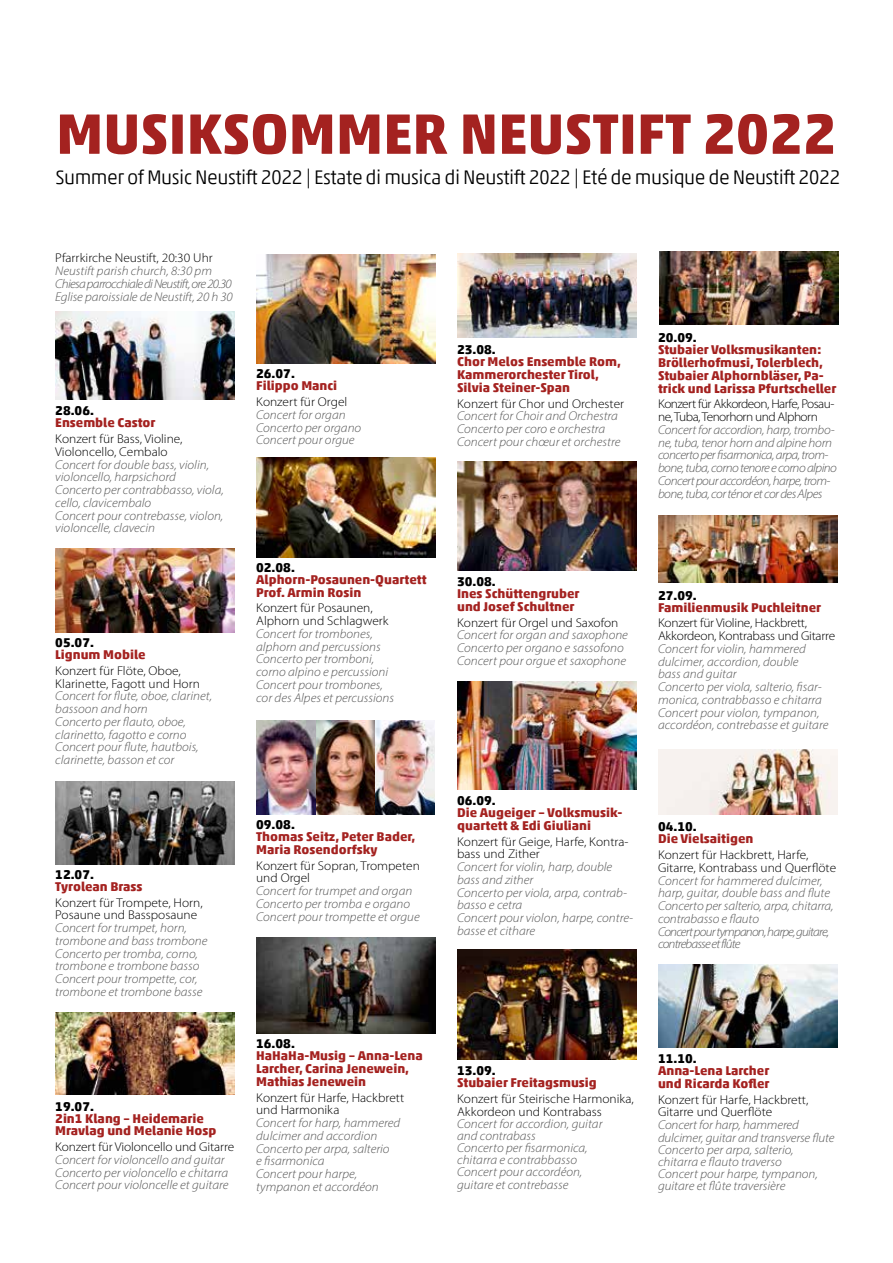
<style>
.page{position:relative;width:893px;height:1263px;background:#fff}
.page>*{position:absolute;margin:0;border:0;box-sizing:border-box;transform-origin:0 0}
.t1{font:700 57.75px "Akko Pro";color:#a42220}
.t2{font:300 19.65px "Akko Pro";letter-spacing:-.025em;color:#000}
.t3{font:italic 300 12.75px/12.8px "Myriad Pro";color:#565656;scale:1.05 1}
.t4{font:700 12.75px/12.8px "Akko Pro";color:#a42220;scale:1.05 1}
.t5{font:300 12.75px/12.8px "Myriad Pro";color:#000;scale:1.05 1}
.t6{font:italic 300 12.75px/12.8px "Myriad Pro";letter-spacing:-.04em;color:#565656;scale:1.05 1}
.t7{font:700 12.75px "Akko Pro";color:#000;scale:1.05 1}
.t8{font:300 12.75px/12.8px "Myriad Pro";letter-spacing:-.04em;color:#000;scale:1.05 1}
.t9{font:300 12.75px/12.8px "Myriad Pro";letter-spacing:-.02em;color:#000;scale:1.05 1}
</style>
<div class="page">
<img style="left:55px;top:311px;width:180px;height:88px">
<img style="left:55px;top:548px;width:180px;height:84px">
<img style="left:55px;top:781px;width:180px;height:83px">
<img style="left:56px;top:1013px;width:179px;height:82px">
<img style="left:256px;top:254px;width:180px;height:109px">
<img style="left:256px;top:457px;width:180px;height:100px">
<img style="left:256px;top:720px;width:179px;height:94px">
<img style="left:256px;top:937px;width:180px;height:96px">
<img style="left:457px;top:253px;width:180px;height:84px">
<img style="left:457px;top:462px;width:180px;height:108px">
<img style="left:457px;top:682px;width:180px;height:107px">
<img style="left:457px;top:950px;width:180px;height:109px">
<img style="left:659px;top:252px;width:180px;height:73px">
<img style="left:658px;top:515px;width:180px;height:67px">
<img style="left:658px;top:749px;width:180px;height:65px">
<img style="left:658px;top:964px;width:180px;height:83px">
<h1 class="t1" style="left:56px;top:98px;width:781px">MUSIKSOMMER NEUSTIFT 2022</h1>
<h2 class="t2" style="left:56px;top:166px;width:786px">Summer of Music Neustift 2022 | Estate di musica di Neustift 2022 | Eté de musique de Neustift 2022</h2>
<p class="t5" style="left:55px;top:252px;width:152px">Pfarrkirche Neustift, 20:30 Uhr</p>
<p class="t3" style="left:55px;top:264px;width:170px">Neustift parish church, 8:30 pm<br>Chiesa parrocchiale di Neustift, ore 20.30<br>Eglise paroissiale de Neustift, 20 h 30</p>
<p class="t7" style="left:55px;top:403px;width:38px">28.06.</p>
<p class="t4" style="left:55px;top:416px;width:97px">Ensemble Castor</p>
<p class="t5" style="left:55px;top:433px;width:123px">Konzert für Bass, Violine,<br>Violoncello, Cembalo</p>
<p class="t3" style="left:55px;top:458px;width:162px">Concert for double bass, violin, violoncello, harpsichord<br>Concerto per contrabbasso, viola, cello, clavicembalo<br>Concert pour contrebasse, violon, violoncelle, clavecin</p>
<p class="t7" style="left:55px;top:635px;width:38px">05.07.</p>
<p class="t4" style="left:55px;top:648px;width:88px">Lignum Mobile</p>
<p class="t5" style="left:55px;top:664px;width:139px">Konzert für Flöte, Oboe,<br>Klarinette, Fagott und Horn</p>
<p class="t3" style="left:55px;top:690px;width:151px">Concert for flute, oboe, clarinet, bassoon and horn<br>Concerto per flauto, oboe, clarinetto, fagotto e corno<br>Concert pour flute, hautbois, clarinette, basson et cor</p>
<p class="t7" style="left:55px;top:867px;width:38px">12.07.</p>
<p class="t4" style="left:55px;top:880px;width:85px">Tyrolean Brass</p>
<p class="t5" style="left:55px;top:896px;width:142px">Konzert für Trompete, Horn,<br>Posaune und Bassposaune</p>
<p class="t3" style="left:55px;top:921px;width:147px">Concert for trumpet, horn, trombone and bass trombone<br>Concerto per tromba, corno, trombone e trombone basso<br>Concert pour trompette, cor, trombone et trombone basse</p>
<p class="t7" style="left:55px;top:1098px;width:38px">19.07.</p>
<p class="t4" style="left:55px;top:1112px;width:155px">2in1 Klang – Heidemarie<br>Mravlag und Melanie Hosp</p>
<p class="t5" style="left:55px;top:1141px;width:172px">Konzert für Violoncello und Gitarre</p>
<p class="t3" style="left:55px;top:1153px;width:166px">Concert for violoncello and guitar<br>Concerto per violoncello e chitarra<br>Concert pour violoncelle et guitare</p>
<p class="t7" style="left:256px;top:366px;width:38px">26.07.</p>
<p class="t4" style="left:256px;top:379px;width:79px">Filippo Manci</p>
<p class="t5" style="left:256px;top:396px;width:88px">Konzert für Orgel</p>
<p class="t3" style="left:256px;top:408px;width:102px">Concert for organ<br>Concerto per organo<br>Concert pour orgue</p>
<p class="t7" style="left:256px;top:560px;width:38px">02.08.</p>
<p class="t4" style="left:256px;top:573px;width:164px">Alphorn-Posaunen-Quartett<br>Prof. Armin Rosin</p>
<p class="t5" style="left:256px;top:602px;width:128px">Konzert für Posaunen,<br>Alphorn und Schlagwerk</p>
<p class="t3" style="left:256px;top:627px;width:133px">Concert for trombones, alphorn and percussions<br>Concerto per tromboni, corno alpino e percussioni<br>Concert pour trombones, cor des Alpes et percussions</p>
<p class="t7" style="left:256px;top:817px;width:38px">09.08.</p>
<p class="t4" style="left:256px;top:830px;width:153px">Thomas Seitz, Peter Bader,<br>Maria Rosendorfsky</p>
<p class="t5" style="left:256px;top:859px;width:157px">Konzert für Sopran, Trompeten und Orgel</p>
<p class="t3" style="left:256px;top:884px;width:157px">Concert for trumpet and organ<br>Concerto per tromba e organo<br>Concert pour trompette et orgue</p>
<p class="t7" style="left:256px;top:1036px;width:38px">16.08.</p>
<p class="t4" style="left:256px;top:1049px;width:160px">HaHaHa-Musig – Anna-Lena<br>Larcher, Carina Jenewein,<br>Mathias Jenewein</p>
<p class="t5" style="left:256px;top:1091px;width:142px">Konzert für Harfe, Hackbrett und Harmonika</p>
<p class="t3" style="left:256px;top:1116px;width:139px">Concert for harp, hammered dulcimer and accordion<br>Concerto per arpa, salterio<br>e fisarmonica<br>Concert pour harpe, tympanon et accordéon</p>
<p class="t7" style="left:457px;top:342px;width:38px">23.08.</p>
<p class="t4" style="left:457px;top:355px;width:158px">Chor Melos Ensemble Rom,<br>Kammerorchester Tirol,<br>Silvia Steiner-Span</p>
<p class="t5" style="left:457px;top:397px;width:161px">Konzert für Chor und Orchester</p>
<p class="t3" style="left:457px;top:409px;width:157px">Concert for Choir and Orchestra<br>Concerto per coro e orchestra<br>Concert pour chœur et orchestre</p>
<p class="t7" style="left:658px;top:330px;width:38px">20.09.</p>
<p class="t4" style="left:658px;top:343px;width:171px">Stubaier Volksmusikanten:<br>Bröllerhofmusi, Tolerblech,<br>Stubaier Alphornbläser, Pa&shy;trick und Larissa Pfurtscheller</p>
<p class="t8" style="left:658px;top:398px;width:169px">Konzert für Akkordeon, Harfe, Posau&shy;ne, Tuba, Tenorhorn und Alphorn</p>
<p class="t6" style="left:658px;top:423px;width:172px">Concert for accordion, harp, trombo&shy;ne, tuba, tenor horn and alpine horn concerto per fisarmonica, arpa, trom&shy;bone, tuba, corno tenore e corno alpino Concert pour accordéon, harpe, trom&shy;bone, tuba, cor ténor et cor des Alpes</p>
<p class="t7" style="left:457px;top:574px;width:38px">30.08.</p>
<p class="t4" style="left:457px;top:587px;width:118px">Ines Schüttengruber und Josef Schultner</p>
<p class="t5" style="left:457px;top:616px;width:155px">Konzert für Orgel und Saxofon</p>
<p class="t3" style="left:457px;top:628px;width:164px">Concert for organ and saxophone<br>Concerto per organo e sassofono<br>Concert pour orgue et saxophone</p>
<p class="t7" style="left:658px;top:587px;width:38px">27.09.</p>
<p class="t4" style="left:658px;top:601px;width:157px">Familienmusik Puchleitner</p>
<p class="t9" style="left:658px;top:617px;width:170px">Konzert für Violine, Hackbrett,<br>Akkordeon, Kontrabass und Gitarre</p>
<p class="t3" style="left:658px;top:642px;width:164px">Concert for violin, hammered dulcimer, accordion, double<br>bass and guitar<br>Concerto per viola, salterio, fisar&shy;monica, contrabbasso e chitarra<br>Concert pour violon, tympanon, accordéon, contrebasse et guitare</p>
<p class="t7" style="left:457px;top:793px;width:38px">06.09.</p>
<p class="t4" style="left:457px;top:806px;width:159px">Die Augeiger – Volksmusik&shy;quartett &amp; Edi Giuliani</p>
<p class="t5" style="left:457px;top:835px;width:165px">Konzert für Geige, Harfe, Kontra&shy;bass und Zither</p>
<p class="t3" style="left:457px;top:860px;width:169px">Concert for violin, harp, double bass and zither<br>Concerto per viola, arpa, contrab&shy;basso e cetra<br>Concert pour violon, harpe, contre&shy;basse et cithare</p>
<p class="t7" style="left:658px;top:819px;width:38px">04.10.</p>
<p class="t4" style="left:658px;top:832px;width:92px">Die Vielsaitigen</p>
<p class="t5" style="left:658px;top:849px;width:171px">Konzert für Hackbrett, Harfe,<br>Gitarre, Kontrabass und Querflöte</p>
<p class="t3" style="left:658px;top:874px;width:169px">Concert for hammered dulcimer, harp, guitar, double bass and flute<br>Concerto per salterio, arpa, chitarra, contrabasso e flauto<br>Concert pour tympanon, harpe, guitare, contrebasse et flûte</p>
<p class="t7" style="left:457px;top:1063px;width:38px">13.09.</p>
<p class="t4" style="left:457px;top:1076px;width:135px">Stubaier Freitagsmusig</p>
<p class="t5" style="left:457px;top:1092px;width:170px">Konzert für Steirische Harmonika,<br>Akkordeon und Kontrabass</p>
<p class="t3" style="left:457px;top:1118px;width:140px;line-height:12.1px">Concert for accordion, guitar and contrabass<br>Concerto per fisarmonica, chitarra e contrabbasso<br>Concert pour accordéon, guitare et contrebasse</p>
<p class="t7" style="left:658px;top:1051px;width:38px">11.10.</p>
<p class="t4" style="left:658px;top:1064px;width:108px">Anna-Lena Larcher und Ricarda Kofler</p>
<p class="t5" style="left:658px;top:1093px;width:145px">Konzert für Harfe, Hackbrett,<br>Gitarre und Querflöte</p>
<p class="t3" style="left:658px;top:1119px;width:169px;line-height:12.1px">Concert for harp, hammered dulcimer, guitar and transverse flute<br>Concerto per arpa, salterio, chitarra e flauto traverso<br>Concert pour harpe, tympanon, guitare et flûte traversière</p>
</div>
